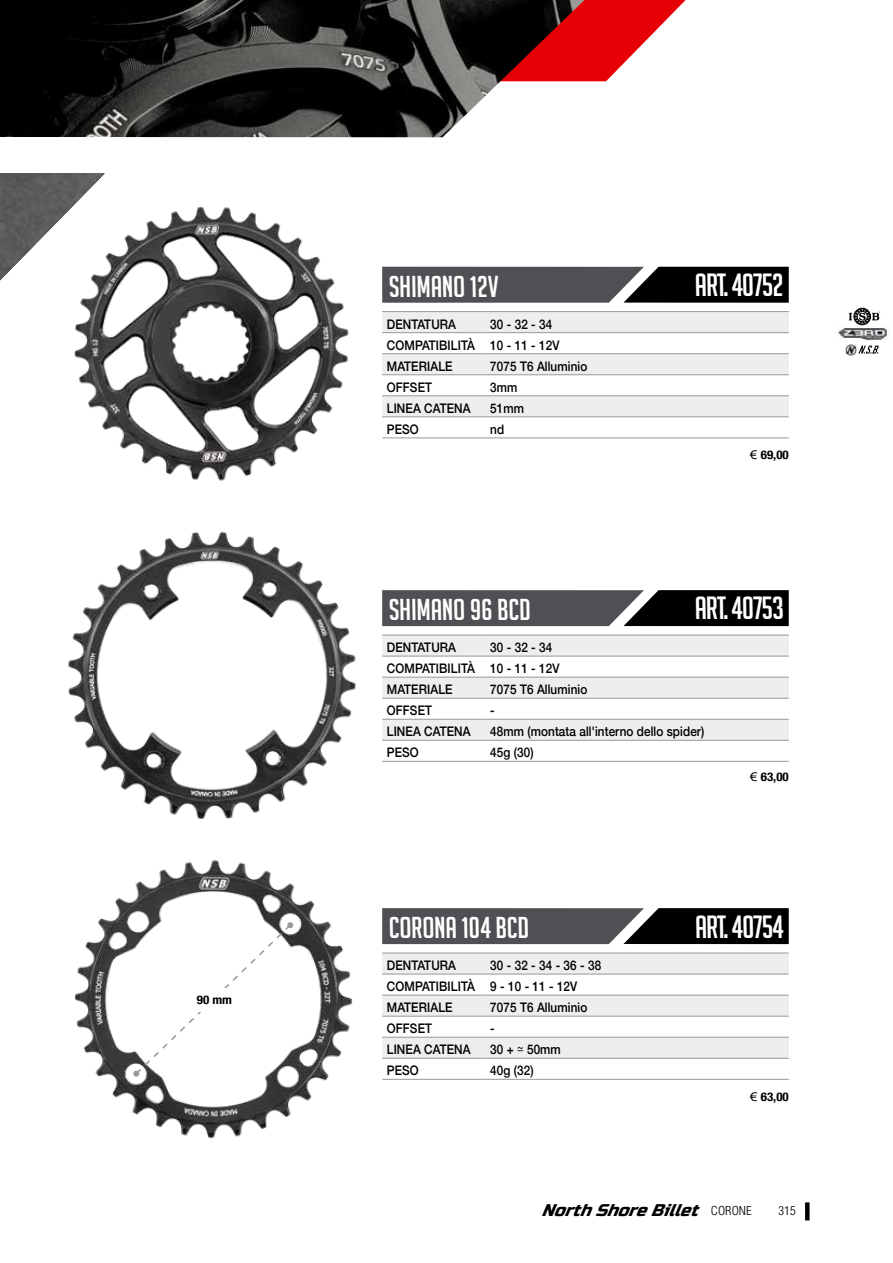
<style>
.page{position:relative;width:893px;height:1263px;background:#fff}
.page>*{position:absolute;margin:0;border:0;box-sizing:border-box;transform-origin:0 0}
.t1{font:31.35px "Big Noodle Titling";color:#fff}
.t2{font:29.4px "Big Noodle Titling";color:#fff}
.t3{font:italic 16.95px "Russo One";color:#000}
.t4{font:500 13.2px/21px "Helvetica Neue";letter-spacing:-.09em;color:#000;scale:.9 1}
.t5{font:700 condensed 12px "Helvetica Neue";color:#000;scale:1.08 1}
.t6{font:300 condensed 12px "Helvetica";color:#000;scale:1.08 1}
.s1{font-family:"Arial";font-weight:400;font-stretch:normal}
.s2{font-family:"Apple SD Gothic Neo"}
.s3{font-family:"Helvetica";font-weight:300;font-style:normal;font-stretch:condensed;font-size:12px}
</style>
<div class="page">
<svg style="left:584px;top:0;width:102px;height:81px"></svg>
<img style="left:0;top:173px;width:105px;height:107px">
<img style="left:0;top:0;width:584px;height:137px">
<svg style="left:382px;top:267px;width:407px;height:36px;background:#3b3a3c"></svg>
<svg style="left:382px;top:312px;width:407px;height:104px"></svg>
<hr style="left:382px;top:311px;width:104px;height:1px;background:#98989c">
<hr style="left:486px;top:311px;width:303px;height:1px;background:#98989c">
<hr style="left:382px;top:332px;width:104px;height:1px;background:#98989c">
<hr style="left:486px;top:332px;width:303px;height:1px;background:#98989c">
<hr style="left:382px;top:353px;width:104px;height:1px;background:#98989c">
<hr style="left:486px;top:353px;width:303px;height:1px;background:#98989c">
<hr style="left:382px;top:374px;width:104px;height:1px;background:#98989c">
<hr style="left:486px;top:374px;width:303px;height:1px;background:#98989c">
<hr style="left:382px;top:395px;width:104px;height:1px;background:#98989c">
<hr style="left:486px;top:395px;width:303px;height:1px;background:#98989c">
<hr style="left:382px;top:416px;width:104px;height:1px;background:#98989c">
<hr style="left:486px;top:416px;width:303px;height:1px;background:#98989c">
<hr style="left:382px;top:437px;width:104px;height:1px;background:#98989c">
<hr style="left:486px;top:437px;width:303px;height:1px;background:#98989c">
<svg style="left:382px;top:590px;width:407px;height:36px;background:#3a393c"></svg>
<svg style="left:382px;top:636px;width:407px;height:104px"></svg>
<hr style="left:382px;top:635px;width:104px;height:1px;background:#98989c">
<hr style="left:486px;top:635px;width:303px;height:1px;background:#98989c">
<hr style="left:382px;top:656px;width:104px;height:1px;background:#98989c">
<hr style="left:486px;top:656px;width:303px;height:1px;background:#98989c">
<hr style="left:382px;top:677px;width:104px;height:1px;background:#98989c">
<hr style="left:486px;top:677px;width:303px;height:1px;background:#98989c">
<hr style="left:382px;top:698px;width:104px;height:1px;background:#98989c">
<hr style="left:486px;top:698px;width:303px;height:1px;background:#98989c">
<hr style="left:382px;top:719px;width:104px;height:1px;background:#98989c">
<hr style="left:486px;top:719px;width:303px;height:1px;background:#98989c">
<hr style="left:382px;top:740px;width:104px;height:1px;background:#98989c">
<hr style="left:486px;top:740px;width:303px;height:1px;background:#98989c">
<hr style="left:382px;top:761px;width:104px;height:1px;background:#98989c">
<hr style="left:486px;top:761px;width:303px;height:1px;background:#98989c">
<svg style="left:382px;top:908px;width:407px;height:36px;background:#3a393c"></svg>
<svg style="left:382px;top:953px;width:407px;height:105px"></svg>
<hr style="left:382px;top:952px;width:104px;height:1px;background:#98989c">
<hr style="left:486px;top:952px;width:303px;height:1px;background:#98989c">
<hr style="left:382px;top:974px;width:104px;height:1px;background:#98989c">
<hr style="left:486px;top:974px;width:303px;height:1px;background:#98989c">
<hr style="left:382px;top:995px;width:104px;height:1px;background:#98989c">
<hr style="left:486px;top:995px;width:303px;height:1px;background:#98989c">
<hr style="left:382px;top:1016px;width:104px;height:1px;background:#98989c">
<hr style="left:486px;top:1016px;width:303px;height:1px;background:#98989c">
<hr style="left:382px;top:1037px;width:104px;height:1px;background:#98989c">
<hr style="left:486px;top:1037px;width:303px;height:1px;background:#98989c">
<hr style="left:382px;top:1058px;width:104px;height:1px;background:#98989c">
<hr style="left:486px;top:1058px;width:303px;height:1px;background:#98989c">
<hr style="left:382px;top:1079px;width:104px;height:1px;background:#98989c">
<hr style="left:486px;top:1079px;width:303px;height:1px;background:#98989c">
<img style="left:68px;top:531px;width:288px;height:288px">
<img style="left:75px;top:860px;width:278px;height:279px">
<div style="left:805px;top:1202px;width:5px;height:18px;background:#000"></div>
<div style="left:854px;top:308px;width:17px;height:17px;border:1px solid #000;border-radius:50%"></div>
<svg style="left:849px;top:309px;width:31px;height:15px"></svg>
<img style="left:50px;top:191px;width:299px;height:290px">
<svg style="left:133px;top:922px;width:161px;height:155px"></svg>
<div style="left:187px;top:989px;width:56px;height:23px;background:#fff"></div>
<img style="left:838px;top:325px;width:50px;height:16px">
<svg style="left:845px;top:344px;width:34px;height:11px"></svg>
<p class="t5" style="left:197px;top:993px;width:34px">90 mm</p>
<h2 class="t2" style="left:389px;top:270px;width:112px">SHIMANO 12V</h2>
<h1 class="t1" style="left:695px;top:268px;width:91px">ART. 40752</h1>
<p class="t4" style="left:387px;top:313px;width:79px">DENTATURA</p>
<p class="t4" style="left:387px;top:313px;width:193px;text-indent:103px">30 - 32 - 34<br>COMPATIBILITÀ 10 - 11 - 12V<br>MATERIALE</p>
<p class="t4" style="left:490px;top:355px;width:110px">7075 T6 Alluminio</p>
<p class="t4" style="left:387px;top:376px;width:52px">OFFSET</p>
<p class="t4" style="left:490px;top:376px;width:32px">3mm</p>
<p class="t4" style="left:387px;top:397px;width:95px">LINEA CATENA</p>
<p class="t4" style="left:490px;top:397px;width:39px">51mm</p>
<p class="t4" style="left:387px;top:418px;width:38px">PESO</p>
<p class="t4" style="left:490px;top:418px;width:17px">nd</p>
<p class="t5" style="left:750px;top:447px;width:37px"><span class="s1">€</span> 69,00</p>
<h2 class="t2" style="left:389px;top:594px;width:144px">SHIMANO 96 BCD</h2>
<h1 class="t1" style="left:695px;top:591px;width:91px">ART. 40753</h1>
<p class="t4" style="left:387px;top:636px;width:79px">DENTATURA</p>
<p class="t4" style="left:387px;top:636px;width:193px;text-indent:103px">30 - 32 - 34<br>COMPATIBILITÀ 10 - 11 - 12V<br>MATERIALE</p>
<p class="t4" style="left:490px;top:679px;width:110px">7075 T6 Alluminio</p>
<p class="t4" style="left:387px;top:700px;width:52px">OFFSET</p>
<p class="t4" style="left:490px;top:700px;width:7px">-</p>
<p class="t4" style="left:387px;top:721px;width:95px">LINEA CATENA</p>
<p class="t4" style="left:490px;top:721px;width:239px">48mm (montata all'interno dello spider)</p>
<p class="t4" style="left:387px;top:742px;width:38px">PESO</p>
<p class="t4" style="left:490px;top:742px;width:50px">45g (30)</p>
<p class="t5" style="left:750px;top:769px;width:37px"><span class="s1">€</span> 63,00</p>
<h2 class="t2" style="left:389px;top:912px;width:142px">CORONA 104 BCD</h2>
<h1 class="t1" style="left:695px;top:910px;width:91px">ART. 40754</h1>
<p class="t4" style="left:387px;top:954px;width:79px">DENTATURA</p>
<p class="t4" style="left:387px;top:954px;width:240px;text-indent:103px">30 - 32 - 34 - 36 - 38<br>COMPATIBILITÀ 9 - 10 - 11 - 12V<br>MATERIALE</p>
<p class="t4" style="left:490px;top:996px;width:110px">7075 T6 Alluminio</p>
<p class="t4" style="left:387px;top:1017px;width:52px">OFFSET</p>
<p class="t4" style="left:490px;top:1017px;width:7px">-</p>
<p class="t4" style="left:387px;top:1039px;width:95px">LINEA CATENA</p>
<p class="t4" style="left:490px;top:1039px;width:80px">30 + <span class="s2">≃</span> 50mm</p>
<p class="t4" style="left:387px;top:1060px;width:38px">PESO</p>
<p class="t4" style="left:490px;top:1060px;width:50px">40g (32)</p>
<p class="t5" style="left:750px;top:1090px;width:37px"><span class="s1">€</span> 63,00</p>
<p class="t3" style="left:541px;top:1200px;width:212px">NorthShoreBillet <span class="s3">C O R O N E</span></p>
<p class="t6" style="left:778px;top:1203px;width:17px">315</p>
</div>
